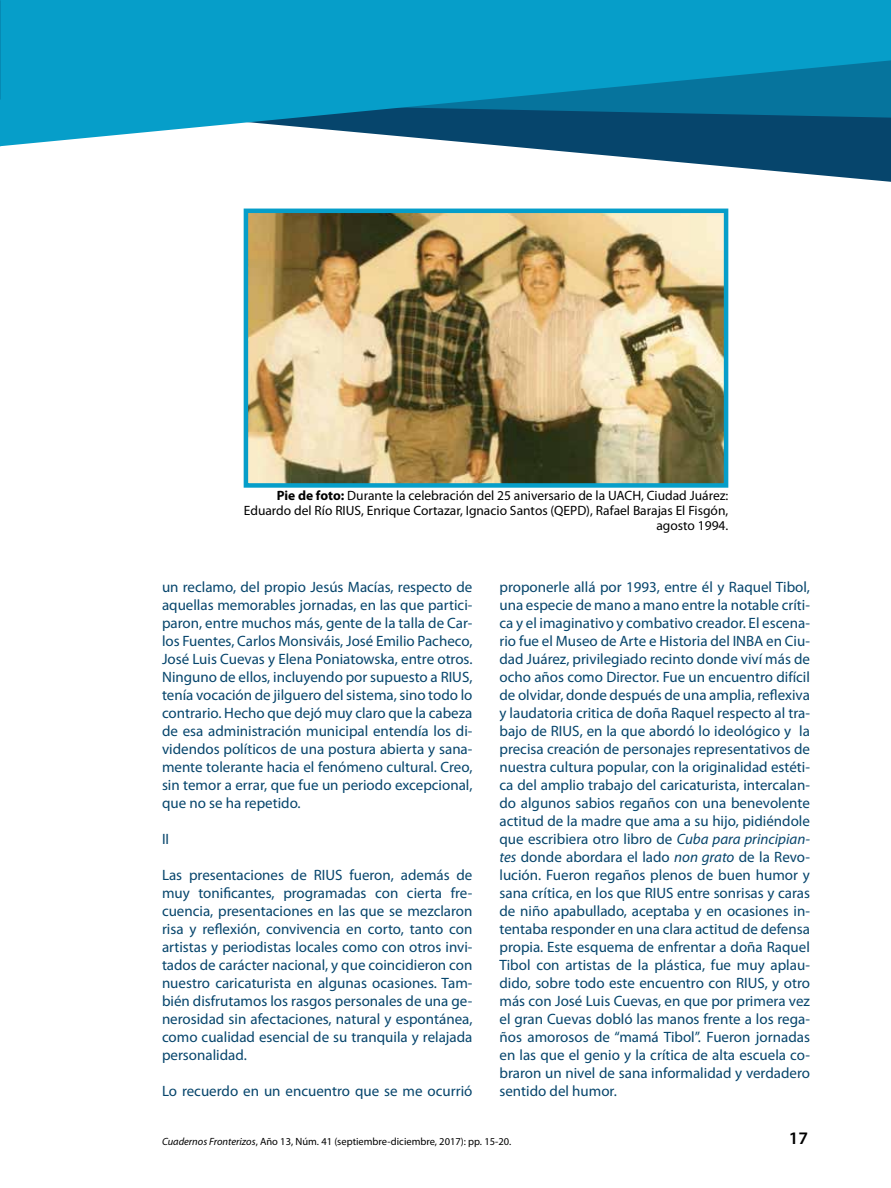
<style>
.page{position:relative;width:891px;height:1188px;background:#fff}
.page>*{position:absolute;margin:0;border:0;box-sizing:border-box;transform-origin:0 0}
.t1{font:600 17.7px "Myriad Pro";color:#000}
.t2{font:15px/18px "Myriad Pro";color:#06456c;text-align:justify}
.t3{font:13.5px/15px "Myriad Pro";color:#000;text-align:right}
.t4{font:10.5px "Myriad Pro";color:#000}
.s1{font-weight:700}
.s2{font-style:italic}
</style>
<div class="page">
<img style="left:249px;top:214px;width:474px;height:269px">
<div style="left:244px;top:209px;width:484px;height:279px;border:4px solid #069ec9"></div>
<svg style="left:0;top:146px;width:891px;height:36px"></svg>
<svg style="left:0;top:0;width:891px;height:146px;background:#1191b9"></svg>
<p class="t3" style="left:244px;top:488px;width:486px"><span class="s1">Pie de foto:</span> Durante la celebración del 25 aniversario de la UACH, Ciudad Juá rez:<br>Eduardo del Río RIUS, Enrique Cortazar, Ignacio Santos (QEPD), Rafael Barajas El Fisgón, agosto 1994.</p>
<p class="t2" style="left:162px;top:578px;width:312px">un reclamo, del propio Jesús Macías, respecto de aquellas memorables jornadas, en las que partici&shy;paron, entre muchos más, gente de la talla de Car&shy;los Fuentes, Carlos Monsiváis, José Emilio Pacheco, José Luis Cuevas y Elena Poniatowska, entre otros.<br>Ninguno de ellos, incluyendo por supuesto a RIUS, tenía vocación de jilguero del sistema, sino todo lo contrario. Hecho que dejó muy claro que la cabeza de esa administración municipal entendía los di&shy;videndos políticos de una postura abierta y sana&shy;mente tolerante hacia el fenómeno cultural. Creo, sin temor a errar, que fue un periodo excepcional, que no se ha repetido.</p>
<p class="t2" style="left:162px;top:830px;width:9px">II</p>
<p class="t2" style="left:162px;top:866px;width:312px">Las presentaciones de RIUS fueron, además de muy tonificantes, programadas con cierta fre&shy;cuencia, presentaciones en las que se mezclaron risa y reflexión, convivencia en corto, tanto con artistas y periodistas locales como con otros invi&shy;tados de carácter nacional, y que coincidieron con nuestro caricaturista en algunas ocasiones. Tam&shy;bién disfrutamos los rasgos personales de una ge&shy;nerosidad sin afectaciones, natural y espontánea, como cualidad esencial de su tranquila y relajada personalidad.</p>
<p class="t2" style="left:162px;top:1082px;width:312px">Lo recuerdo en un encuentro que se me ocurrió</p>
<p class="t4" style="left:162px;top:1135px;width:351px"><span class="s2">Cuadernos Fronterizos</span>, Año 13, Núm. 41 (septiembre-diciembre, 2017): pp. 15-20.</p>
<p class="t2" style="left:500px;top:578px;width:312px">proponerle allá por 1993, entre él y Raquel Tibol, una especie de mano a mano entre la notable críti&shy;ca y el imaginativo y combativo creador. El escena&shy;rio fue el Museo de Arte e Historia del INBA en Ciu&shy;dad Juárez, privilegiado recinto donde viví más de ocho años como Director. Fue un encuentro difícil de olvidar, donde después de una amplia, reflexiva y laudatoria critica de doña Raquel respecto al tra&shy;bajo de RIUS, en la que abordó lo ideológico y la precisa creación de personajes representativos de nuestra cultura popular, con la originalidad estéti&shy;ca del amplio trabajo del caricaturista, intercalan&shy;do algunos sabios regaños con una benevolente actitud de la madre que ama a su hijo, pidiéndole que escribiera otro libro de <span class="s2">Cuba para principian&shy;tes</span> donde abordara el lado <span class="s2">non grato</span> de la Revo&shy;lución. Fueron regaños plenos de buen humor y sana crítica, en los que RIUS entre sonrisas y caras de niño apabullado, aceptaba y en ocasiones in&shy;tentaba responder en una clara actitud de defensa propia. Este esquema de enfrentar a doña Raquel Tibol con artistas de la plástica, fue muy aplau&shy;dido, sobre todo este encuentro con RIUS, y otro más con José Luis Cuevas, en que por primera vez el gran Cuevas dobló las manos frente a los rega&shy;ños amorosos de “mamá Tibol”. Fueron jornadas en las que el genio y la crítica de alta escuela co&shy;braron un nivel de sana informalidad y verdadero sentido del humor.</p>
<p class="t1" style="left:789px;top:1127px;width:21px">17</p>
</div>
